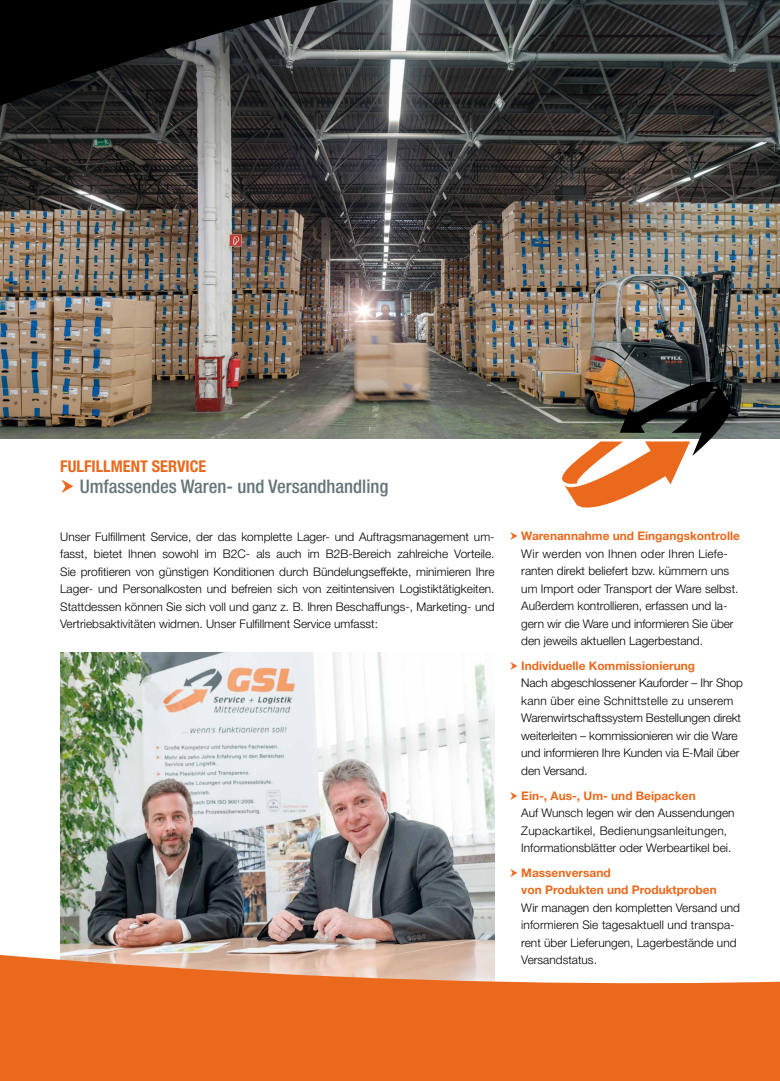
<style>
.page{position:relative;width:780px;height:1081px;background:#fff}
.page>*{position:absolute;margin:0;border:0;box-sizing:border-box;transform-origin:0 0}
.t1{font:500 condensed 18.75px "Helvetica Neue LT Std";color:#66757a}
.t2{font:700 condensed 16.25px "Helvetica Neue LT Std";color:#eb691c}
.t3{font:300 11.88px/17.5px "Helvetica Neue LT Std";color:#000}
.t4{font:700 11.88px/17.5px "Helvetica Neue LT Std";color:#eb691c}
</style>
<div class="page">
<img style="left:0;top:0;width:780px;height:438px">
<svg style="left:0;top:0;width:381px;height:110px"></svg>
<img style="left:60px;top:652px;width:434px;height:251px">
<svg style="left:559px;top:370px;width:179px;height:138px"></svg>
<svg style="left:0;top:903px;width:780px;height:178px;fill:#eb691c"></svg>
<h2 class="t2" style="left:60px;top:456px;width:147px">FULFILLMENT SERVICE</h2>
<h1 class="t1" style="left:80px;top:475px;width:310px">Umfassendes Waren- und Versandhandling</h1>
<p class="t3" style="left:60px;top:527px;width:436px;text-align:justify">Unser Fulfillment Service, der das komplette Lager- und Auftragsmanagement um&shy;fasst, bietet Ihnen sowohl im B2C- als auch im B2B-Bereich zahlreiche Vorteile.<br>Sie profitieren von günstigen Konditionen durch Bündelungseffekte, minimieren Ihre Lager- und Personalkosten und befreien sich von zeitintensiven Logistiktätigkeiten.<br>Stattdessen können Sie sich voll und ganz z. B. Ihren Beschaffungs-, Marketing- und Vertriebsaktivitäten widmen. Unser Fulfillment Service umfasst:</p>
<p class="t4" style="left:521px;top:527px;width:220px">Warenannahme und Eingangskontrolle</p>
<p class="t3" style="left:521px;top:544px;width:219px">Wir werden von Ihnen oder Ihren Liefe&shy;ranten direkt beliefert bzw. kümmern uns um Import oder Transport der Ware selbst.<br>Außerdem kontrollieren, erfassen und la&shy;gern wir die Ware und informieren Sie über den jeweils aktuellen Lagerbestand.</p>
<p class="t4" style="left:521px;top:657px;width:175px">Individuelle Kommissionierung</p>
<p class="t3" style="left:521px;top:674px;width:223px">Nach abgeschlossener Kauforder – Ihr Shop kann über eine Schnittstelle zu unserem Warenwirtschaftssystem Bestellungen direkt weiterleiten – kommissionieren wir die Ware und informieren Ihre Kunden via E-Mail über den Versand.</p>
<p class="t4" style="left:521px;top:786px;width:176px">Ein-, Aus-, Um- und Beipacken</p>
<p class="t3" style="left:521px;top:804px;width:215px">Auf Wunsch legen wir den Aussendungen<br>Zupackartikel, Bedienungsanleitungen,<br>Informationsblätter oder Werbeartikel bei.</p>
<p class="t4" style="left:521px;top:863px;width:197px">Massenversand<br>von Produkten und Produktproben</p>
<p class="t3" style="left:521px;top:898px;width:220px">Wir managen den kompletten Versand und informieren Sie tagesaktuell und transpa&shy;rent über Lieferungen, Lagerbestände und Versandstatus.</p>
</div>
